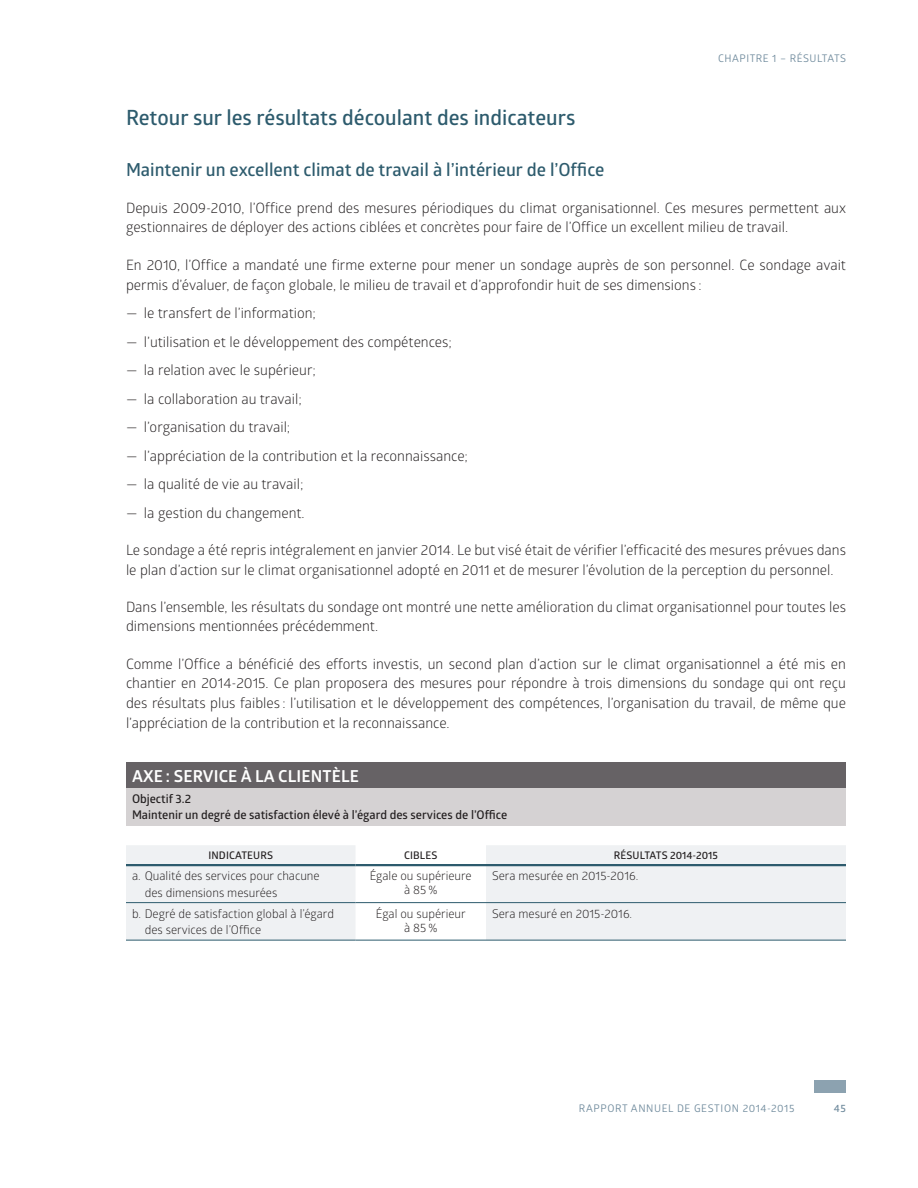
<style>
.page{position:relative;width:918px;height:1188px;background:#fff}
.page>*{position:absolute;margin:0;border:0;box-sizing:border-box;transform-origin:0 0}
.t1{font:600 21px "Glober";color:#2d5b6d}
.t2{font:600 18px "Glober";color:#2d5b6d}
.t3{font:700 16.5px "Glober";letter-spacing:.01em;color:#fff}
.t4{font:14.25px/19.5px "Glober";color:#231f20}
.t5{font:12px/16.5px "Glober";color:#231f20}
.t6{font:600 12px/16.5px "Glober";color:#231f20}
.t7{font:10.5px "Glober";letter-spacing:.05em;color:#708b9d}
.t8{font:600 10.5px "Glober";letter-spacing:.01em;color:#231f20}
.t9{font:600 10.5px "Glober";color:#708b9d}
</style>
<div class="page">
<div style="left:814px;top:1080px;width:32px;height:12px;background:#8ca2b0"></div>
<div style="left:126px;top:762px;width:720px;height:26px;background:#666265"></div>
<div style="left:126px;top:788px;width:720px;height:37px;background:#d5d2d3"></div>
<svg style="left:126px;top:845px;width:720px;height:95px;fill:#eff1f3"></svg>
<hr style="left:126px;top:940px;width:230px;height:1px;background:#2d5b6d">
<hr style="left:356px;top:940px;width:130px;height:1px;background:#2d5b6d">
<hr style="left:486px;top:940px;width:360px;height:1px;background:#2d5b6d">
<hr style="left:126px;top:902px;width:230px;height:1px;background:#2d5b6d">
<hr style="left:356px;top:902px;width:130px;height:1px;background:#2d5b6d">
<hr style="left:486px;top:902px;width:360px;height:1px;background:#2d5b6d">
<hr style="left:126px;top:864px;width:230px;height:2px;background:#2d5b6d">
<hr style="left:356px;top:864px;width:130px;height:2px;background:#2d5b6d">
<hr style="left:486px;top:864px;width:360px;height:2px;background:#2d5b6d">
<p class="t7" style="left:718px;top:51px;width:126px">CHAPITRE 1 – RÉSULTATS</p>
<h1 class="t1" style="left:126px;top:102px;width:451px">Retour sur les résultats découlant des indicateurs</h1>
<p class="t2" style="left:126px;top:157px;width:480px">Maintenir un excellent climat de travail à l’intérieur de l’Office</p>
<p class="t4" style="left:126px;top:198px;width:722px">Depuis 2009-2010, l’Office prend des mesures périodiques du climat organisationnel. Ces mesures permettent aux gestionnaires de déployer des actions ciblées et concrètes pour faire de l’Office un excellent milieu de travail.</p>
<p class="t4" style="left:126px;top:255px;width:722px">En 2010, l’Office a mandaté une firme externe pour mener un sondage auprès de son personnel. Ce sondage avait permis d’évaluer, de façon globale, le milieu de travail et d’approfondir huit de ses dimensions :</p>
<p class="t4" style="left:126px;top:303px;width:192px">— le transfert de l’information;</p>
<p class="t4" style="left:126px;top:331px;width:327px">— l’utilisation et le développement des compétences;</p>
<p class="t4" style="left:126px;top:360px;width:191px">— la relation avec le supérieur;</p>
<p class="t4" style="left:126px;top:388px;width:177px">— la collaboration au travail;</p>
<p class="t4" style="left:126px;top:417px;width:166px">— l’organisation du travail;</p>
<p class="t4" style="left:126px;top:445px;width:344px">— l’appréciation de la contribution et la reconnaissance;</p>
<p class="t4" style="left:126px;top:474px;width:179px">— la qualité de vie au travail;</p>
<p class="t4" style="left:126px;top:502px;width:180px">— la gestion du changement.</p>
<p class="t4" style="left:126px;top:540px;width:722px">Le sondage a été repris intégralement en janvier 2014. Le but visé était de vérifier l’efficacité des mesures prévues dans le plan d’action sur le climat organisationnel adopté en 2011 et de mesurer l’évolution de la perception du personnel.</p>
<p class="t4" style="left:126px;top:597px;width:721px">Dans l’ensemble, les résultats du sondage ont montré une nette amélioration du climat organisationnel pour toutes les dimensions mentionnées précédemment.</p>
<p class="t4" style="left:126px;top:654px;width:722px;text-align:justify">Comme l’Office a bénéficié des efforts investis, un second plan d’action sur le climat organisationnel a été mis en chantier en 2014-2015. Ce plan proposera des mesures pour répondre à trois dimensions du sondage qui ont reçu des résultats plus faibles : l’utilisation et le développement des compétences, l’organisation du travail, de même que l’appréciation de la contribution et la reconnaissance.</p>
<p class="t3" style="left:132px;top:764px;width:228px">AXE : SERVICE À LA CLIENTÈLE</p>
<p class="t6" style="left:132px;top:790px;width:377px">Objectif 3.2<br>Maintenir un degré de satisfaction élevé à l’égard des services de l’Office</p>
<p class="t8" style="left:208px;top:848px;width:66px">INDICATEURS</p>
<p class="t8" style="left:404px;top:848px;width:35px">CIBLES</p>
<p class="t8" style="left:614px;top:848px;width:106px">RÉSULTATS 2014-2015</p>
<p class="t5" style="left:145px;top:867px;width:176px;text-indent:-13px">a. Qualité des services pour chacune des dimensions mesurées</p>
<p class="t5" style="left:370px;top:868px;width:104px;line-height:14px;text-align:center">Égale ou supérieure à 85 %</p>
<p class="t5" style="left:492px;top:867px;width:148px">Sera mesurée en 2015-2016.</p>
<p class="t5" style="left:145px;top:905px;width:191px;text-indent:-13px">b. Degré de satisfaction global à l’égard des services de l’Office</p>
<p class="t5" style="left:376px;top:906px;width:92px;line-height:14px;text-align:center">Égal ou supérieur à 85 %</p>
<p class="t5" style="left:492px;top:905px;width:142px">Sera mesuré en 2015-2016.</p>
<p class="t7" style="left:579px;top:1101px;width:217px">RAPPORT ANNUEL DE GESTION 2014-2015</p>
<p class="t9" style="left:834px;top:1101px;width:14px">45</p>
</div>
